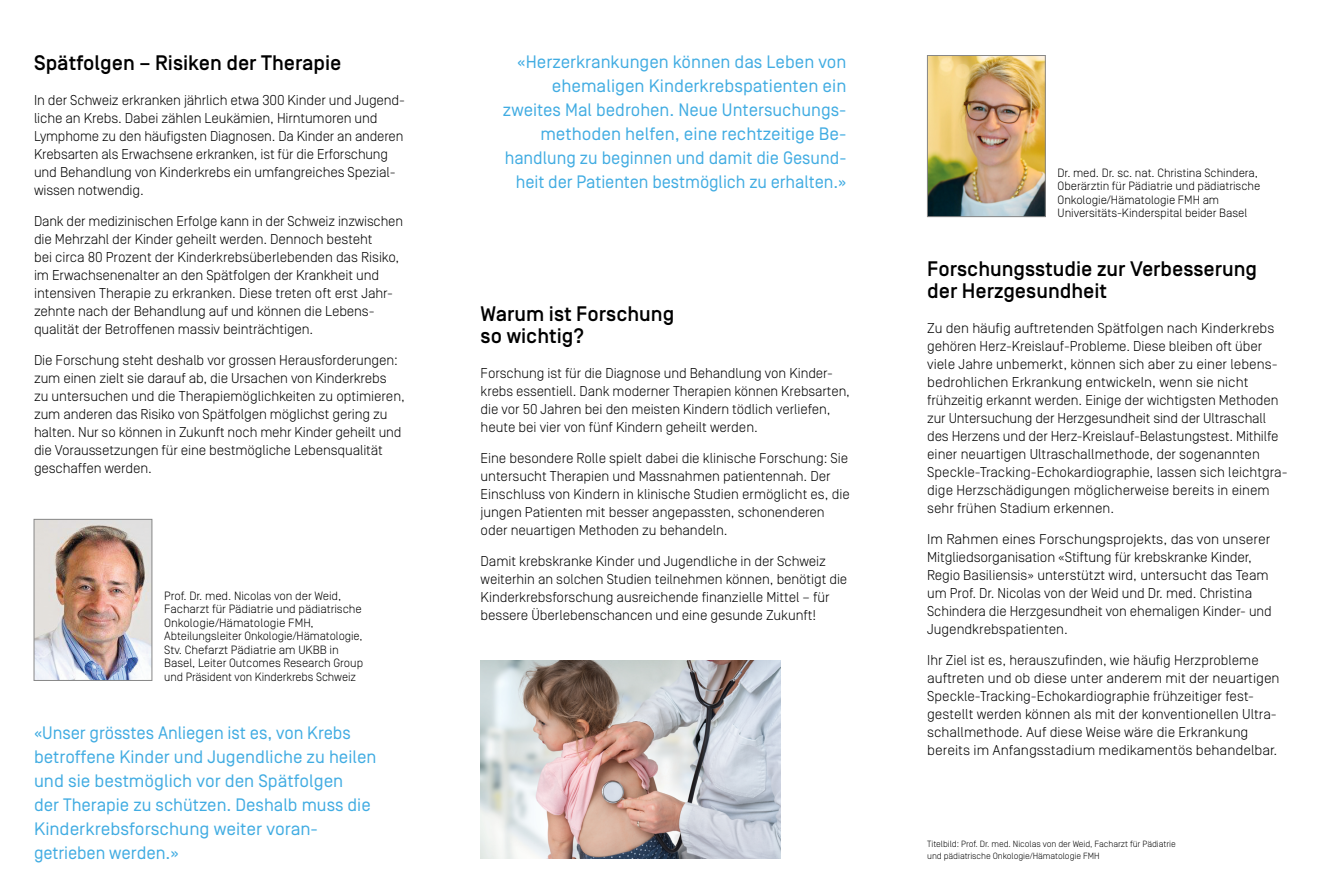
<style>
.page{position:relative;width:1327px;height:893px;background:#fff}
.page>*{position:absolute;margin:0;border:0;box-sizing:border-box;transform-origin:0 0}
.t1{font:500 21px/22.5px "Simplon BP";color:#000}
.t2{font:18px/24px "Simplon BP Regular";color:#41ace2}
.t3{font:300 14.25px/18px "Simplon BP";letter-spacing:-.005em;color:#000}
.t4{font:300 12px/13.5px "Simplon BP";letter-spacing:-.005em;color:#000}
.t5{font:300 9px/12px "Simplon BP";letter-spacing:-.005em;color:#000}
</style>
<div class="page">
<img style="left:929px;top:57px;width:114px;height:158px">
<div style="left:927px;top:55px;width:118px;height:162px;border:1px solid #878787"></div>
<img style="left:36px;top:521px;width:114px;height:158px">
<div style="left:34px;top:519px;width:118px;height:162px;border:1px solid #878787"></div>
<img style="left:480px;top:660px;width:301px;height:199px">
<h1 class="t1" style="left:34px;top:52px;width:309px">Spätfolgen – Risiken der Therapie</h1>
<p class="t3" style="left:34px;top:91px;width:372px">In der Schweiz erkranken jährlich etwa 300 Kinder und Jugend&shy;liche an Krebs. Dabei zählen Leukämien, Hirntumoren und Lymphome zu den häufigsten Diagnosen. Da Kinder an anderen Krebsarten als Erwachsene erkranken, ist für die Erforschung und Behandlung von Kinderkrebs ein umfangreiches Spezial&shy;wissen notwendig.</p>
<p class="t3" style="left:34px;top:212px;width:370px">Dank der medizinischen Erfolge kann in der Schweiz inzwischen die Mehrzahl der Kinder geheilt werden. Dennoch besteht<br>bei circa 80 Prozent der Kinderkrebsüberlebenden das Risiko, im Erwachsenenalter an den Spätfolgen der Krankheit und intensiven Therapie zu erkranken. Diese treten oft erst Jahr&shy;zehnte nach der Behandlung auf und können die Lebens&shy;qualität der Betroffenen massiv beinträchtigen.</p>
<p class="t3" style="left:34px;top:350px;width:372px">Die Forschung steht deshalb vor grossen Herausforderungen: zum einen zielt sie darauf ab, die Ursachen von Kinderkrebs<br>zu untersuchen und die Therapiemöglichkeiten zu optimieren, zum anderen das Risiko von Spätfolgen möglichst gering zu halten. Nur so können in Zukunft noch mehr Kinder geheilt und die Voraussetzungen für eine bestmögliche Lebensqualität geschaffen werden.</p>
<p class="t4" style="left:164px;top:589px;width:200px">Prof. Dr. med. Nicolas von der Weid, Facharzt für Pädiatrie und pädiatrische Onkologie/Hämatologie FMH, Abteilungsleiter Onkologie/Hämatologie, Stv. Chefarzt Pädiatrie am UKBB in Basel, Leiter Outcomes Research Group und Präsident von Kinderkrebs Schweiz</p>
<p class="t2" style="left:34px;top:721px;width:344px">«Unser grösstes Anliegen ist es, von Krebs betroffene Kinder und Jugendliche zu heilen und sie bestmöglich vor den Spätfolgen<br>der Therapie zu schützen. Deshalb muss die Kinderkrebsforschung weiter voran&shy;getrieben werden.»</p>
<p class="t2" style="left:503px;top:50px;width:345px;text-align:right">«Herzerkrankungen können das Leben von ehemaligen Kinderkrebspatienten ein zweites Mal bedrohen. Neue Untersuchungs&shy;methoden helfen, eine rechtzeitige Be&shy;handlung zu beginnen und damit die Gesund&shy;heit der Patienten bestmöglich zu erhalten.»</p>
<h1 class="t1" style="left:480px;top:303px;width:195px">Warum ist Forschung so wichtig?</h1>
<p class="t3" style="left:480px;top:364px;width:371px">Forschung ist für die Diagnose und Behandlung von Kinder&shy;krebs essentiell. Dank moderner Therapien können Krebsarten, die vor 50 Jahren bei den meisten Kindern tödlich verliefen, heute bei vier von fünf Kindern geheilt werden.</p>
<p class="t3" style="left:480px;top:449px;width:371px">Eine besondere Rolle spielt dabei die klinische Forschung: Sie untersucht Therapien und Massnahmen patientennah. Der Einschluss von Kindern in klinische Studien ermöglicht es, die jungen Patienten mit besser angepassten, schonenderen oder neuartigen Methoden zu behandeln.</p>
<p class="t3" style="left:480px;top:552px;width:368px">Damit krebskranke Kinder und Jugendliche in der Schweiz weiterhin an solchen Studien teilnehmen können, benötigt die Kinderkrebsforschung ausreichende finanzielle Mittel – für bessere Überlebenschancen und eine gesunde Zukunft!</p>
<p class="t4" style="left:1057px;top:166px;width:204px">Dr. med. Dr. sc. nat. Christina Schindera, Oberärztin für Pädiatrie und pädiatrische Onkologie/Hämatologie FMH am Universitäts-Kinderspital beider Basel</p>
<h1 class="t1" style="left:927px;top:258px;width:331px">Forschungsstudie zur Verbesserung der Herzgesundheit</h1>
<p class="t3" style="left:927px;top:319px;width:362px">Zu den häufig auftretenden Spätfolgen nach Kinderkrebs gehören Herz-Kreislauf-Probleme. Diese bleiben oft über viele Jahre unbemerkt, können sich aber zu einer lebens&shy;bedrohlichen Erkrankung entwickeln, wenn sie nicht frühzeitig erkannt werden. Einige der wichtigsten Methoden zur Untersuchung der Herzgesundheit sind der Ultraschall des Herzens und der Herz-Kreislauf-Belastungstest. Mithilfe einer neuartigen Ultraschallmethode, der sogenannten Speckle-Tracking-Echokardiographie, lassen sich leichtgra&shy;dige Herzschädigungen möglicherweise bereits in einem sehr frühen Stadium erkennen.</p>
<p class="t3" style="left:927px;top:530px;width:346px">Im Rahmen eines Forschungsprojekts, das von unserer Mitgliedsorganisation «Stiftung für krebskranke Kinder, Regio Basiliensis» unterstützt wird, untersucht das Team um Prof. Dr. Nicolas von der Weid und Dr. med. Christina Schindera die Herzgesundheit von ehemaligen Kinder- und Jugendkrebspatienten.</p>
<p class="t3" style="left:927px;top:651px;width:354px">Ihr Ziel ist es, herauszufinden, wie häufig Herzprobleme auftreten und ob diese unter anderem mit der neuartigen Speckle-Tracking-Echokardiographie frühzeitiger fest&shy;gestellt werden können als mit der konventionellen Ultra&shy;schallmethode. Auf diese Weise wäre die Erkrankung bereits im Anfangsstadium medikamentös behandelbar.</p>
<p class="t5" style="left:927px;top:838px;width:250px">Titelbild: Prof. Dr. med. Nicolas von der Weid, Facharzt für Pädiatrie und pädiatrische Onkologie/Hämatologie FMH</p>
</div>
